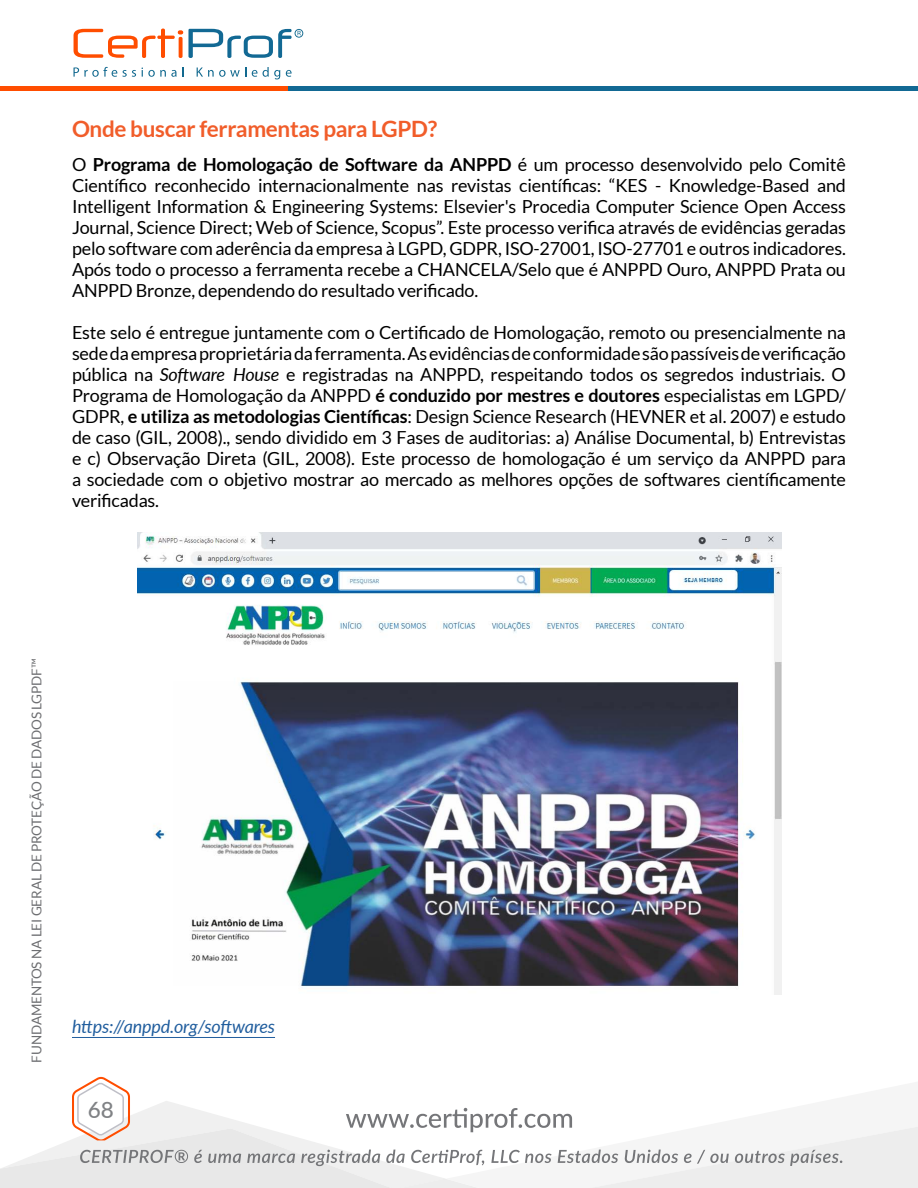
<style>
.page{position:relative;width:918px;height:1188px;background:#fff}
.page>*{position:absolute;margin:0;border:0;box-sizing:border-box;transform-origin:0 0}
.t1{font:700 22.5px "Lato";letter-spacing:-.015em;color:#f15d2a}
.t2{font:500 22.5px "Lato";color:#808285}
.t3{font:18px/21px "Lato";letter-spacing:-.01em;color:#000;text-align:justify}
.t4{font:italic 18px "Lato";letter-spacing:-.01em;color:#215e9e}
.t5{font:13.5px "Lato";letter-spacing:-.01em;color:#6d6e71}
.s1{font-weight:700}
.s2{font-style:italic}
</style>
<div class="page">
<div style="left:287px;top:86px;width:631px;height:5px;background:#126994"></div>
<div style="left:0;top:86px;width:287px;height:5px;background:#ff4d00"></div>
<svg style="left:74px;top:67px;width:62px;height:10px"></svg>
<svg style="left:142px;top:67px;width:42px;height:10px"></svg>
<svg style="left:197px;top:67px;width:49px;height:10px"></svg>
<svg style="left:252px;top:70px;width:5px;height:7px"></svg>
<svg style="left:263px;top:67px;width:17px;height:12px"></svg>
<svg style="left:286px;top:70px;width:6px;height:7px"></svg>
<svg style="left:74px;top:29px;width:229px;height:29px"></svg>
<svg style="left:0;top:1077px;width:918px;height:111px"></svg>
<img style="left:137px;top:533px;width:644px;height:461px">
<hr style="left:72px;top:1037px;width:203px;height:1px;background:#215e9e">
<p class="t1" style="left:72px;top:116px;width:367px">Onde buscar ferramentas para LGPD?</p>
<p class="t3" style="left:72px;top:154px;width:776px">O <span class="s1">Programa de Homologação de Software da ANPPD</span> é um processo desenvolvido pelo Comitê Científico reconhecido internacionalmente nas revistas científicas: “KES - Knowledge-Based and Intelligent Information &amp; Engineering Systems: Elsevier's Procedia Computer Science Open Access Journal, Science Direct; Web of Science, Scopus”. Este processo verifica através de evidências geradas pelo software com aderência da empresa à LGPD, GDPR, ISO-27001, ISO-27701 e outros indicadores.<br>Após todo o processo a ferramenta recebe a CHANCELA/Selo que é ANPPD Ouro, ANPPD Prata ou ANPPD Bronze, dependendo do resultado verificado.</p>
<p class="t3" style="left:72px;top:322px;width:776px">Este selo é entregue juntamente com o Certificado de Homologação, remoto ou presencialmente na sede da empresa proprietária da ferramenta. As evidências de conformidade são passíveis de verificação pública na <span class="s2">Software House</span> e registradas na ANPPD, respeitando todos os segredos industriais. O Programa de Homologação da ANPPD <span class="s1">é conduzido por mestres e doutores</span> especialistas em LGPD/ GDPR, <span class="s1">e utiliza as metodologias Científicas</span>: Design Science Research (HEVNER et al. 2007) e estudo de caso (GIL, 2008)., sendo dividido em 3 Fases de auditorias: a) Análise Documental, b) Entrevistas e c) Observação Direta (GIL, 2008). Este processo de homologação é um serviço da ANPPD para a sociedade com o objetivo mostrar ao mercado as melhores opções de softwares científicamente verificadas.</p>
<p class="t5" style="left:29px;top:1063px;width:406px;rotate:-90deg">FUNDAMENTOS NA LEI GERAL DE PROTEÇÃO DE DADOS LGPDF™</p>
<p class="t4" style="left:72px;top:1014px;width:204px">https://anppd.org/softwares</p>
<p class="t2" style="left:88px;top:1094px;width:28px">68</p>
</div>
